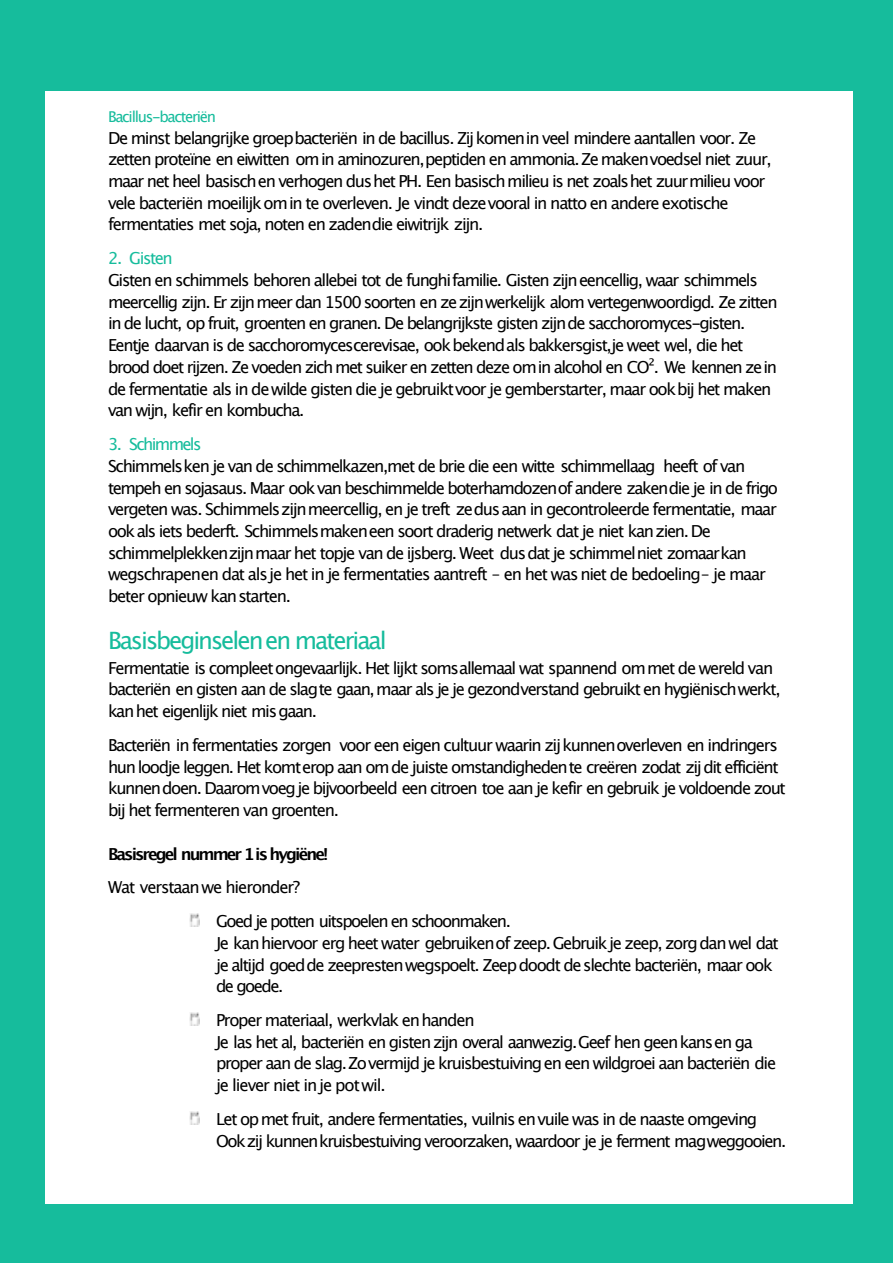
<style>
.page{position:relative;width:893px;height:1263px;background:#fff}
.page>*{position:absolute;margin:0;border:0;box-sizing:border-box;transform-origin:0 0}
.t1{font:24px "Lucida Grande";letter-spacing:-.085em;color:#16bc9c}
.t2{font:16.5px/21.8px "Lucida Grande";letter-spacing:-.085em;color:#000}
.t3{font:700 16.5px "Lucida Grande";letter-spacing:-.12em;color:#000}
.t4{font:16.5px "Lucida Grande";letter-spacing:-.105em;color:#16bc9c}
.t5{font:15px "Lucida Grande";letter-spacing:-.085em;color:#16bc9c}
</style>
<div class="page">
<img style="left:189px;top:913px;width:10px;height:14px">
<img style="left:189px;top:1012px;width:10px;height:14px">
<img style="left:189px;top:1111px;width:10px;height:14px">
<div style="left:0;top:0;width:893px;height:90px;background:#16bc9c"></div>
<div style="left:0;top:24px;width:45px;height:1239px;background:#16bc9c"></div>
<div style="left:853px;top:67px;width:40px;height:1196px;background:#16bc9c"></div>
<div style="left:0;top:1204px;width:893px;height:59px;background:#16bc9c"></div>
<p class="t5" style="left:108px;top:108px;width:110px">Bacillus-bacteriën</p>
<p class="t2" style="left:108px;top:127px;width:665px">De minst belangrijke groepbacteriën in de bacillus. Zij komenin veel mindere aantallen voor. Ze zetten proteïne en eiwitten om in aminozuren,peptiden en ammonia. Ze makenvoedsel niet zuur, maar net heel basischen verhogen dushet PH. Een basisch milieu is net zoalshet zuurmilieu voor vele bacteriën moeilijk omin te overleven. Je vindt dezevooral in natto en andere exotische fermentaties met soja, noten en zadendie eiwitrijk zijn.</p>
<p class="t4" style="left:108px;top:249px;width:66px">2. Gisten</p>
<p class="t2" style="left:108px;top:269px;width:671px">Gisten en schimmels behoren allebei tot de funghifamilie. Gisten zijneencellig, waar schimmels meercellig zijn. Er zijn meer dan 1500 soorten en ze zijn werkelijk alom vertegenwoordigd. Ze zitten in de lucht, op fruit, groenten en granen. De belangrijkste gisten zijn de sacchoromyces-gisten.<br>Eentje daarvan is de sacchoromycescerevisae, ook bekendals bakkersgist,je weet wel, die het brood doet rijzen. Ze voeden zich met suiker en zetten deze omin alcohol en CO². We kennen zein de fermentatie als in de wilde gisten die je gebruiktvoor je gemberstarter, maar ookbij het maken van wijn, kefir en kombucha.</p>
<p class="t4" style="left:108px;top:435px;width:95px">3. Schimmels</p>
<p class="t2" style="left:108px;top:455px;width:672px">Schimmelsken je van de schimmelkazen,met de brie die een witte schimmellaag heeft of van tempeh en sojasaus. Maar ook van beschimmelde boterhamdozenof andere zakendie je in de frigo vergeten was. Schimmelszijnmeercellig, en je treft zedusaan in gecontroleerde fermentatie, maar ook als iets bederft. Schimmelsmakeneen soort draderig netwerk dat je niet kan zien. De schimmelplekkenzijnmaar het topje van de ijsberg. Weet dus dat je schimmelniet zomaarkan wegschrapenen dat als je het in je fermentaties aantreft – en het was niet de bedoeling– je maar beter opnieuw kanstarten.</p>
<h1 class="t1" style="left:108px;top:627px;width:280px">Basisbeginselenen materiaal</h1>
<p class="t2" style="left:108px;top:657px;width:674px">Fermentatie is compleet ongevaarlijk. Het lijkt somsallemaal wat spannend om met de wereld van bacteriën en gisten aan de slagte gaan, maar als je je gezondverstand gebruikt en hygiënischwerkt, kan het eigenlijk niet mis gaan.</p>
<p class="t2" style="left:108px;top:734px;width:679px">Bacteriën in fermentaties zorgen voor een eigen cultuur waarin zij kunnenoverleven en indringers hun loodje leggen. Het komterop aan om de juiste omstandighedente creëren zodat zij dit efficiënt kunnendoen. Daaromvoeg je bijvoorbeeld een citroen toe aan je kefir en gebruik je voldoende zout bij het fermenteren van groenten.</p>
<p class="t3" style="left:108px;top:840px;width:222px">Basisregel nummer 1 is hygiëne!</p>
<p class="t2" style="left:216px;top:871px;width:296px;line-height:33.6px;text-indent:-108px">Wat verstaan we hieronder?<br>Goed je potten uitspoelen en schoonmaken.</p>
<p class="t2" style="left:216px;top:932px;width:564px">Je kan hiervoor erg heet water gebruikenof zeep. Gebruik je zeep, zorg dan wel dat je altijd goedde zeepresten wegspoelt. Zeep doodt de slechte bacteriën, maar ook de goede.</p>
<p class="t2" style="left:216px;top:1009px;width:562px">Proper materiaal, werkvlak enhanden<br>Je las het al, bacteriën en gisten zijn overal aanwezig.Geef hen geen kansen ga proper aan de slag. Zovermijd je kruisbestuiving en een wildgroei aan bacteriën die je liever niet in je pot wil.</p>
<p class="t2" style="left:216px;top:1109px;width:572px">Let op met fruit, andere fermentaties, vuilnis en vuile was in de naaste omgeving<br>Ook zij kunnenkruisbestuiving veroorzaken, waardoor je je ferment magweggooien.</p>
</div>
